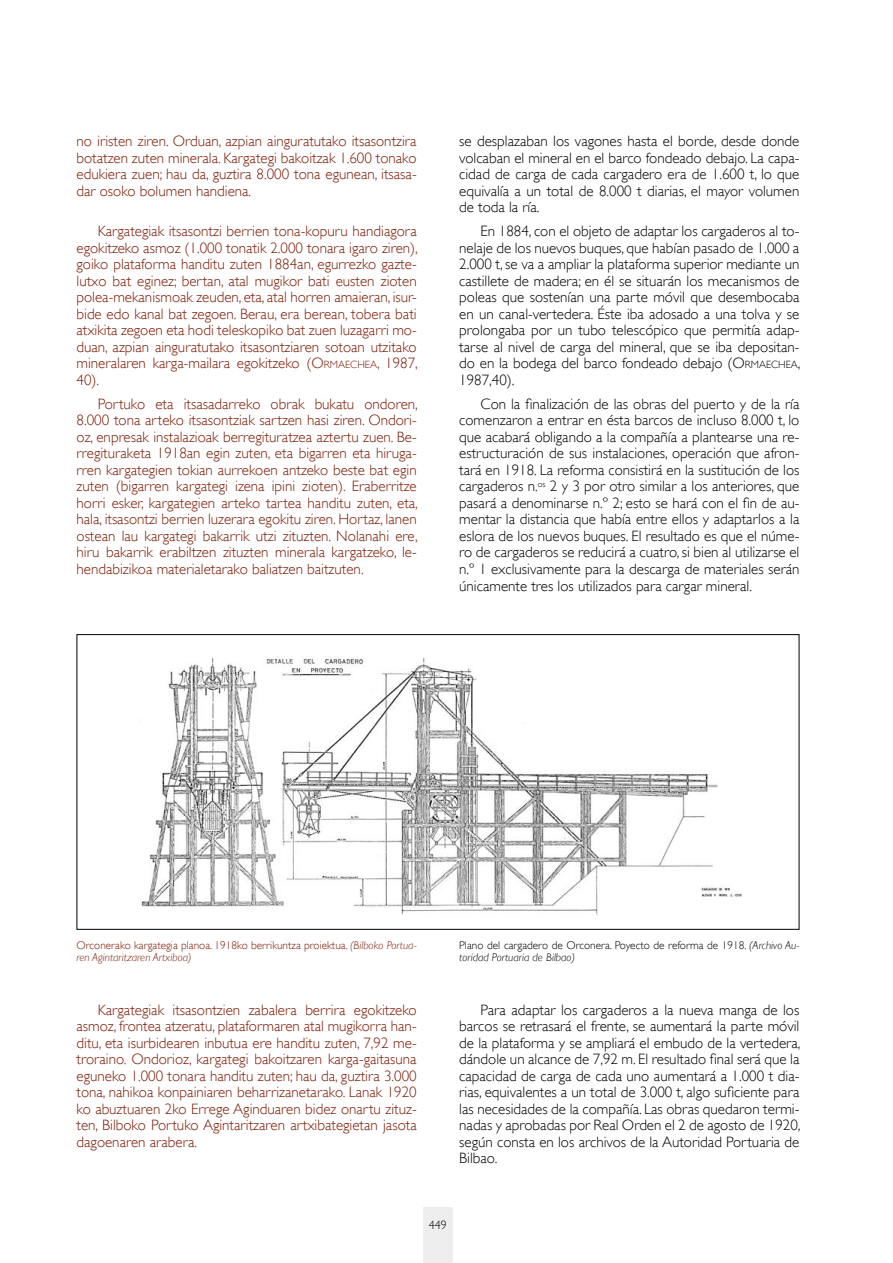
<style>
.page{position:relative;width:893px;height:1263px;background:#fff}
.page>*{position:absolute;margin:0;border:0;box-sizing:border-box;transform-origin:0 0}
.Texto_independiente{font:300 15px/16.5px "Gill Sans";color:#000;text-align:justify}
.Texto_independiente-2{font:300 15px/16.5px "Gill Sans";color:#7b1a04;text-align:justify}
.t1{font:300 12px "Gill Sans";color:#000}
.t2{font:300 11.25px/12.8px "Gill Sans";color:#7b1a04}
.t3{font:300 11.25px/12.8px "Gill Sans";color:#000}
.s1{font-style:inherit}
.s2{font-size:10.5px}
.s3{font-style:italic}
</style>
<div class="page">
<div style="left:423px;top:1207px;width:30px;height:56px;background:#eee"></div>
<img style="left:141px;top:657px;width:601px;height:259px">
<p class="Texto_independiente-2" style="left:77px;top:133px;width:342px">no iristen ziren. Orduan, azpian ainguratutako itsasontzira botatzen zuten minerala. Kargategi bakoitzak 1.600 tonako edukiera zuen; hau da, guztira 8.000 tona egunean, itsasa&shy;dar osoko bolumen handiena.</p>
<p class="Texto_independiente-2" style="left:77px;top:223px;width:343px;text-indent:21px">Kargategiak itsasontzi berrien tona-kopuru handiagora egokitzeko asmoz (1.000 tonatik 2.000 tonara igaro ziren), goiko plataforma handitu zuten 1884an, egurrezko gazte&shy;lutxo bat eginez; bertan, atal mugikor bati eusten zioten polea-mekanismoak zeuden, eta, atal horren amaieran, isur&shy;bide edo kanal bat zegoen. Berau, era berean, tobera bati atxikita zegoen eta hodi teleskopiko bat zuen luzagarri mo&shy;duan, azpian ainguratutako itsasontziaren sotoan utzitako mineralaren karga-mailara egokitzeko (<span class="s1">O</span><span class="s2">RMAECH EA</span>, 1987, 40).</p>
<p class="Texto_independiente-2" style="left:77px;top:396px;width:343px;text-indent:21px">Portuko eta itsasadarreko obrak bukatu ondoren, 8.000 tona arteko itsasontziak sartzen hasi ziren. Ondori&shy;oz, enpresak instalazioak berregituratzea aztertu zuen. Be-</p>
<p class="Texto_independiente-2" style="left:77px;top:445px;width:343px">rregituraketa 1918an egin zuten, eta bigarren eta hiruga&shy;rren kargategien tokian aurrekoen antzeko beste bat egin zuten (bigarren kargategi izena ipini zioten). Eraberritze horri esker, kargategien arteko tartea handitu zuten, eta, hala, itsasontzi berrien luzerara egokitu ziren. Hortaz, lanen ostean lau kargategi bakarrik utzi zituzten. Nolanahi ere, hiru bakarrik erabiltzen zituzten minerala kargatzeko, le&shy;hendabizikoa materialetarako baliatzen baitzuten.</p>
<p class="Texto_independiente" style="left:459px;top:133px;width:342px">se desplazaban los vagones hasta el borde, desde donde volcaban el mineral en el barco fondeado debajo. La capa&shy;cidad de carga de cada cargadero era de 1.600 t, lo que equivalía a un total de 8.000 t diarias, el mayor volumen de toda la ría.</p>
<p class="Texto_independiente" style="left:459px;top:223px;width:343px;text-indent:21px">En 1884, con el objeto de adaptar los cargaderos al to&shy;nelaje de los nuevos buques, que habían pasado de 1.000 a 2.000 t, se va a ampliar la plataforma superior mediante un castillete de madera; en él se situarán los mecanismos de poleas que sostenían una parte móvil que desembocaba en un canal-vertedera. Éste iba adosado a una tolva y se prolongaba por un tubo telescópico que permitía adap&shy;tarse al nivel de carga del mineral, que se iba depositan&shy;do en la bodega del barco fondeado debajo (<span class="s1">O</span><span class="s2">RMAECH EA</span>, 1987,40).</p>
<p class="Texto_independiente" style="left:459px;top:396px;width:342px;text-indent:21px">Con la finalización de las obras del puerto y de la ría comenzaron a entrar en ésta barcos de incluso 8.000 t, lo que acabará obligando a la compañía a plantearse una re&shy;estructuración de sus instalaciones, operación que afron&shy;tará en 1918. La reforma consistirá en la sustitución de los cargaderos n.<sup>os</sup> 2 y 3 por otro similar a los anteriores, que pasará a denominarse n.º 2; esto se hará con el fin de au&shy;mentar la distancia que había entre ellos y adaptarlos a la eslora de los nuevos buques. El resultado es que el núme&shy;ro de cargaderos se reducirá a cuatro, si bien al utilizarse el n.º 1 exclusivamente para la descarga de materiales serán únicamente tres los utilizados para cargar mineral.</p>
<p class="t2" style="left:77px;top:938px;width:342px">Orconerako kargategia planoa. 1918ko berrikuntza proiektua. <span class="s3">(Bilboko Portua&shy;ren Agintaritzaren Artxiboa)</span></p>
<p class="Texto_independiente-2" style="left:77px;top:1001px;width:342px;text-indent:21px">Kargategiak itsasontzien zabalera berrira egokitzeko asmoz, frontea atzeratu, plataformaren atal mugikorra han&shy;ditu, eta isurbidearen inbutua ere handitu zuten, 7,92 me&shy;troraino. Ondorioz, kargategi bakoitzaren karga-gaitasuna eguneko 1.000 tonara handitu zuten; hau da, guztira 3.000 tona, nahikoa konpainiaren beharrizanetarako. Lanak 1920</p>
<p class="Texto_independiente-2" style="left:77px;top:1100px;width:342px">ko abuztuaren 2ko Errege Aginduaren bidez onartu zituz&shy;ten, Bilboko Portuko Agintaritzaren artxibategietan jasota dagoenaren arabera.</p>
<p class="t3" style="left:459px;top:938px;width:342px">Plano del cargadero de Orconera. Poyecto de reforma de 1918. <span class="s3">(Archivo Au&shy;toridad Portuaria de Bilbao)</span></p>
<p class="Texto_independiente" style="left:459px;top:1001px;width:343px;text-indent:21px">Para adaptar los cargaderos a la nueva manga de los barcos se retrasará el frente, se aumentará la parte móvil de la plataforma y se ampliará el embudo de la vertedera, dándole un alcance de 7,92 m. El resultado final será que la capacidad de carga de cada uno aumentará a 1.000 t dia-</p>
<p class="Texto_independiente" style="left:459px;top:1084px;width:343px">rias, equivalentes a un total de 3.000 t, algo suficiente para las necesidades de la compañía. Las obras quedaron termi&shy;nadas y aprobadas por Real Orden el 2 de agosto de 1920, según consta en los archivos de la Autoridad Portuaria de Bilbao.</p>
<p class="t1" style="left:429px;top:1218px;width:19px">449</p>
</div>
